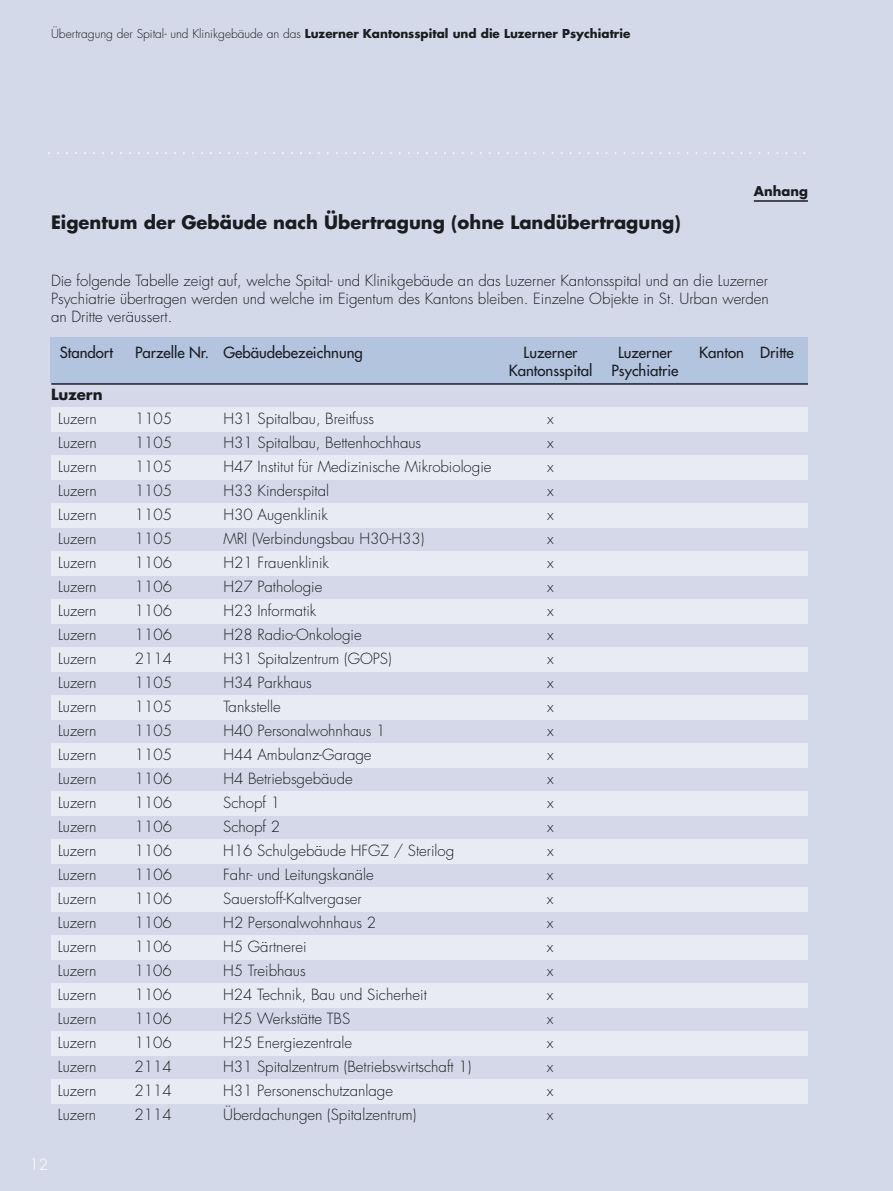
<style>
.page{position:relative;width:893px;height:1191px;background:#d3d9e8}
.page>*{position:absolute;margin:0;border:0;box-sizing:border-box;transform-origin:0 0}
.t1{font:700 18px "Futura";color:#1b1c20}
.t2{font:300 15px/18px "Futura";color:#1b1c20;text-align:justify}
.t3{font:15px "Futura";color:#1b1c20}
.t4{font:700 15px "Futura";color:#1b1c20}
.t5{font:300 15px "Futura";color:#fff}
.t6{font:700 13.2px "Futura";color:#1b1c20}
.t7{font:700 12px "Futura";color:#1b1c20}
.s1{font-weight:300}
</style>
<div class="page">
<div style="left:51px;top:337px;width:757px;height:46px;background:#b3c4de"></div>
<div style="left:51px;top:407px;width:756px;height:24px;background:#e8ebf3"></div>
<div style="left:51px;top:455px;width:756px;height:24px;background:#e8ebf3"></div>
<div style="left:51px;top:503px;width:756px;height:24px;background:#e8ebf3"></div>
<div style="left:51px;top:551px;width:756px;height:24px;background:#e8ebf3"></div>
<div style="left:51px;top:599px;width:756px;height:24px;background:#e8ebf3"></div>
<div style="left:51px;top:647px;width:756px;height:24px;background:#e8ebf3"></div>
<div style="left:51px;top:695px;width:756px;height:24px;background:#e8ebf3"></div>
<div style="left:51px;top:743px;width:756px;height:24px;background:#e8ebf3"></div>
<div style="left:51px;top:791px;width:756px;height:24px;background:#e8ebf3"></div>
<div style="left:51px;top:839px;width:756px;height:24px;background:#e8ebf3"></div>
<div style="left:51px;top:887px;width:756px;height:24px;background:#e8ebf3"></div>
<div style="left:51px;top:935px;width:756px;height:24px;background:#e8ebf3"></div>
<div style="left:51px;top:983px;width:756px;height:24px;background:#e8ebf3"></div>
<div style="left:51px;top:1031px;width:756px;height:24px;background:#e8ebf3"></div>
<div style="left:51px;top:1079px;width:756px;height:24px;background:#e8ebf3"></div>
<svg style="left:48px;top:152px;width:757px;height:2px"></svg>
<hr style="left:754px;top:200px;width:54px;height:2px;background:#1b1c20">
<hr style="left:51px;top:383px;width:757px;height:2px;background:#1b1c20">
<p class="t7" style="left:51px;top:25px;width:581px"><span class="s1">Übertragung der Spital- und Klinikgebäude an das</span> Luzerner Kantonsspital und die Luzerner Psychiatrie</p>
<p class="t1" style="left:51px;top:209px;width:631px">Eigentum der Gebäude nach Übertragung (ohne Landübertragung)</p>
<p class="t6" style="left:754px;top:182px;width:56px">Anhang</p>
<p class="t2" style="left:51px;top:272px;width:719px">Die folgende Tabelle zeigt auf, welche Spital- und Klinikgebäude an das Luzerner Kantonsspital und an die Luzerner Psychiatrie übertragen werden und welche im Eigentum des Kantons bleiben. Einzelne Objekte in St. Urban werden an Dritte veräussert.</p>
<p class="t3" style="left:60px;top:343px;width:55px">Standort</p>
<p class="t3" style="left:135px;top:343px;width:229px">Parzelle Nr. Gebäudebezeichnung</p>
<p class="t3" style="left:524px;top:343px;width:56px">Luzerner</p>
<p class="t3" style="left:618px;top:343px;width:56px">Luzerner</p>
<p class="t3" style="left:699px;top:343px;width:96px">Kanton Dritte</p>
<p class="t3" style="left:509px;top:361px;width:85px">Kantonsspital</p>
<p class="t3" style="left:611px;top:361px;width:69px">Psychiatrie</p>
<p class="t4" style="left:51px;top:384px;width:53px">Luzern</p>
<p class="t2" style="left:58px;top:410px;width:40px">Luzern</p>
<p class="t2" style="left:135px;top:410px;width:39px">1105</p>
<p class="t2" style="left:224px;top:410px;width:152px">H31 Spitalbau, Breitfuss</p>
<p class="t2" style="left:547px;top:410px;width:8px">x</p>
<p class="t2" style="left:58px;top:434px;width:40px">Luzern</p>
<p class="t2" style="left:135px;top:434px;width:39px">1105</p>
<p class="t2" style="left:224px;top:434px;width:199px">H31 Spitalbau, Bettenhochhaus</p>
<p class="t2" style="left:547px;top:434px;width:8px">x</p>
<p class="t2" style="left:58px;top:458px;width:40px">Luzern</p>
<p class="t2" style="left:135px;top:458px;width:39px">1105</p>
<p class="t2" style="left:223px;top:458px;width:269px">H47 Institut für Medizinische Mikrobiologie</p>
<p class="t2" style="left:547px;top:458px;width:8px">x</p>
<p class="t2" style="left:58px;top:482px;width:40px">Luzern</p>
<p class="t2" style="left:135px;top:482px;width:39px">1105</p>
<p class="t2" style="left:223px;top:482px;width:107px">H33 Kinderspital</p>
<p class="t2" style="left:547px;top:482px;width:8px">x</p>
<p class="t2" style="left:58px;top:506px;width:40px">Luzern</p>
<p class="t2" style="left:135px;top:506px;width:39px">1105</p>
<p class="t2" style="left:223px;top:506px;width:106px">H30 Augenklinik</p>
<p class="t2" style="left:547px;top:506px;width:8px">x</p>
<p class="t2" style="left:58px;top:530px;width:40px">Luzern</p>
<p class="t2" style="left:135px;top:530px;width:39px">1105</p>
<p class="t2" style="left:223px;top:530px;width:203px">MRI (Verbindungsbau H30-H33)</p>
<p class="t2" style="left:547px;top:530px;width:8px">x</p>
<p class="t2" style="left:58px;top:554px;width:40px">Luzern</p>
<p class="t2" style="left:135px;top:554px;width:39px">1106</p>
<p class="t2" style="left:223px;top:554px;width:107px">H21 Frauenklinik</p>
<p class="t2" style="left:547px;top:554px;width:8px">x</p>
<p class="t2" style="left:58px;top:578px;width:40px">Luzern</p>
<p class="t2" style="left:135px;top:578px;width:39px">1106</p>
<p class="t2" style="left:223px;top:578px;width:101px">H27 Pathologie</p>
<p class="t2" style="left:547px;top:578px;width:8px">x</p>
<p class="t2" style="left:58px;top:602px;width:40px">Luzern</p>
<p class="t2" style="left:135px;top:602px;width:39px">1106</p>
<p class="t2" style="left:223px;top:602px;width:94px">H23 Informatik</p>
<p class="t2" style="left:547px;top:602px;width:8px">x</p>
<p class="t2" style="left:58px;top:626px;width:40px">Luzern</p>
<p class="t2" style="left:135px;top:626px;width:39px">1106</p>
<p class="t2" style="left:223px;top:626px;width:140px">H28 Radio-Onkologie</p>
<p class="t2" style="left:547px;top:626px;width:8px">x</p>
<p class="t2" style="left:58px;top:650px;width:40px">Luzern</p>
<p class="t2" style="left:135px;top:650px;width:39px">2114</p>
<p class="t2" style="left:223px;top:650px;width:170px">H31 Spitalzentrum (GOPS)</p>
<p class="t2" style="left:547px;top:650px;width:8px">x</p>
<p class="t2" style="left:58px;top:674px;width:40px">Luzern</p>
<p class="t2" style="left:135px;top:674px;width:39px">1105</p>
<p class="t2" style="left:223px;top:674px;width:90px">H34 Parkhaus</p>
<p class="t2" style="left:547px;top:674px;width:8px">x</p>
<p class="t2" style="left:58px;top:698px;width:40px">Luzern</p>
<p class="t2" style="left:135px;top:698px;width:39px">1105</p>
<p class="t2" style="left:223px;top:698px;width:59px">Tankstelle</p>
<p class="t2" style="left:547px;top:698px;width:8px">x</p>
<p class="t2" style="left:58px;top:722px;width:40px">Luzern</p>
<p class="t2" style="left:135px;top:722px;width:39px">1105</p>
<p class="t2" style="left:223px;top:722px;width:164px">H40 Personalwohnhaus 1</p>
<p class="t2" style="left:547px;top:722px;width:8px">x</p>
<p class="t2" style="left:58px;top:746px;width:40px">Luzern</p>
<p class="t2" style="left:135px;top:746px;width:39px">1105</p>
<p class="t2" style="left:223px;top:746px;width:150px">H44 Ambulanz-Garage</p>
<p class="t2" style="left:547px;top:746px;width:8px">x</p>
<p class="t2" style="left:58px;top:770px;width:40px">Luzern</p>
<p class="t2" style="left:135px;top:770px;width:39px">1106</p>
<p class="t2" style="left:223px;top:770px;width:131px">H4 Betriebsgebäude</p>
<p class="t2" style="left:547px;top:770px;width:8px">x</p>
<p class="t2" style="left:58px;top:794px;width:40px">Luzern</p>
<p class="t2" style="left:135px;top:794px;width:39px">1106</p>
<p class="t2" style="left:223px;top:794px;width:58px">Schopf 1</p>
<p class="t2" style="left:547px;top:794px;width:8px">x</p>
<p class="t2" style="left:58px;top:818px;width:40px">Luzern</p>
<p class="t2" style="left:135px;top:818px;width:39px">1106</p>
<p class="t2" style="left:223px;top:818px;width:58px">Schopf 2</p>
<p class="t2" style="left:547px;top:818px;width:8px">x</p>
<p class="t2" style="left:58px;top:842px;width:40px">Luzern</p>
<p class="t2" style="left:135px;top:842px;width:39px">1106</p>
<p class="t2" style="left:223px;top:842px;width:232px">H16 Schulgebäude HFGZ / Sterilog</p>
<p class="t2" style="left:547px;top:842px;width:8px">x</p>
<p class="t2" style="left:58px;top:866px;width:40px">Luzern</p>
<p class="t2" style="left:135px;top:866px;width:39px">1106</p>
<p class="t2" style="left:223px;top:866px;width:152px">Fahr- und Leitungskanäle</p>
<p class="t2" style="left:547px;top:866px;width:8px">x</p>
<p class="t2" style="left:58px;top:890px;width:40px">Luzern</p>
<p class="t2" style="left:135px;top:890px;width:39px">1106</p>
<p class="t2" style="left:223px;top:890px;width:140px">Sauerstoff-Kaltvergaser</p>
<p class="t2" style="left:547px;top:890px;width:8px">x</p>
<p class="t2" style="left:58px;top:914px;width:40px">Luzern</p>
<p class="t2" style="left:135px;top:914px;width:39px">1106</p>
<p class="t2" style="left:223px;top:914px;width:154px">H2 Personalwohnhaus 2</p>
<p class="t2" style="left:547px;top:914px;width:8px">x</p>
<p class="t2" style="left:58px;top:938px;width:40px">Luzern</p>
<p class="t2" style="left:135px;top:938px;width:39px">1106</p>
<p class="t2" style="left:223px;top:938px;width:85px">H5 Gärtnerei</p>
<p class="t2" style="left:547px;top:938px;width:8px">x</p>
<p class="t2" style="left:58px;top:962px;width:40px">Luzern</p>
<p class="t2" style="left:135px;top:962px;width:39px">1106</p>
<p class="t2" style="left:223px;top:962px;width:84px">H5 Treibhaus</p>
<p class="t2" style="left:547px;top:962px;width:8px">x</p>
<p class="t2" style="left:58px;top:986px;width:40px">Luzern</p>
<p class="t2" style="left:135px;top:986px;width:39px">1106</p>
<p class="t2" style="left:223px;top:986px;width:205px">H24 Technik, Bau und Sicherheit</p>
<p class="t2" style="left:547px;top:986px;width:8px">x</p>
<p class="t2" style="left:58px;top:1010px;width:40px">Luzern</p>
<p class="t2" style="left:135px;top:1010px;width:39px">1106</p>
<p class="t2" style="left:223px;top:1010px;width:129px">H25 Werkstätte TBS</p>
<p class="t2" style="left:547px;top:1010px;width:8px">x</p>
<p class="t2" style="left:58px;top:1034px;width:40px">Luzern</p>
<p class="t2" style="left:135px;top:1034px;width:39px">1106</p>
<p class="t2" style="left:223px;top:1034px;width:130px">H25 Energiezentrale</p>
<p class="t2" style="left:547px;top:1034px;width:8px">x</p>
<p class="t2" style="left:58px;top:1058px;width:40px">Luzern</p>
<p class="t2" style="left:135px;top:1058px;width:39px">2114</p>
<p class="t2" style="left:223px;top:1058px;width:250px">H31 Spitalzentrum (Betriebswirtschaft 1)</p>
<p class="t2" style="left:547px;top:1058px;width:8px">x</p>
<p class="t2" style="left:58px;top:1082px;width:40px">Luzern</p>
<p class="t2" style="left:135px;top:1082px;width:39px">2114</p>
<p class="t2" style="left:223px;top:1082px;width:171px">H31 Personenschutzanlage</p>
<p class="t2" style="left:547px;top:1082px;width:8px">x</p>
<p class="t2" style="left:58px;top:1106px;width:40px">Luzern</p>
<p class="t2" style="left:135px;top:1106px;width:39px">2114</p>
<p class="t2" style="left:223px;top:1106px;width:195px">Überdachungen (Spitalzentrum)</p>
<p class="t2" style="left:547px;top:1106px;width:8px">x</p>
<p class="t5" style="left:29px;top:1154px;width:20px">12</p>
</div>
